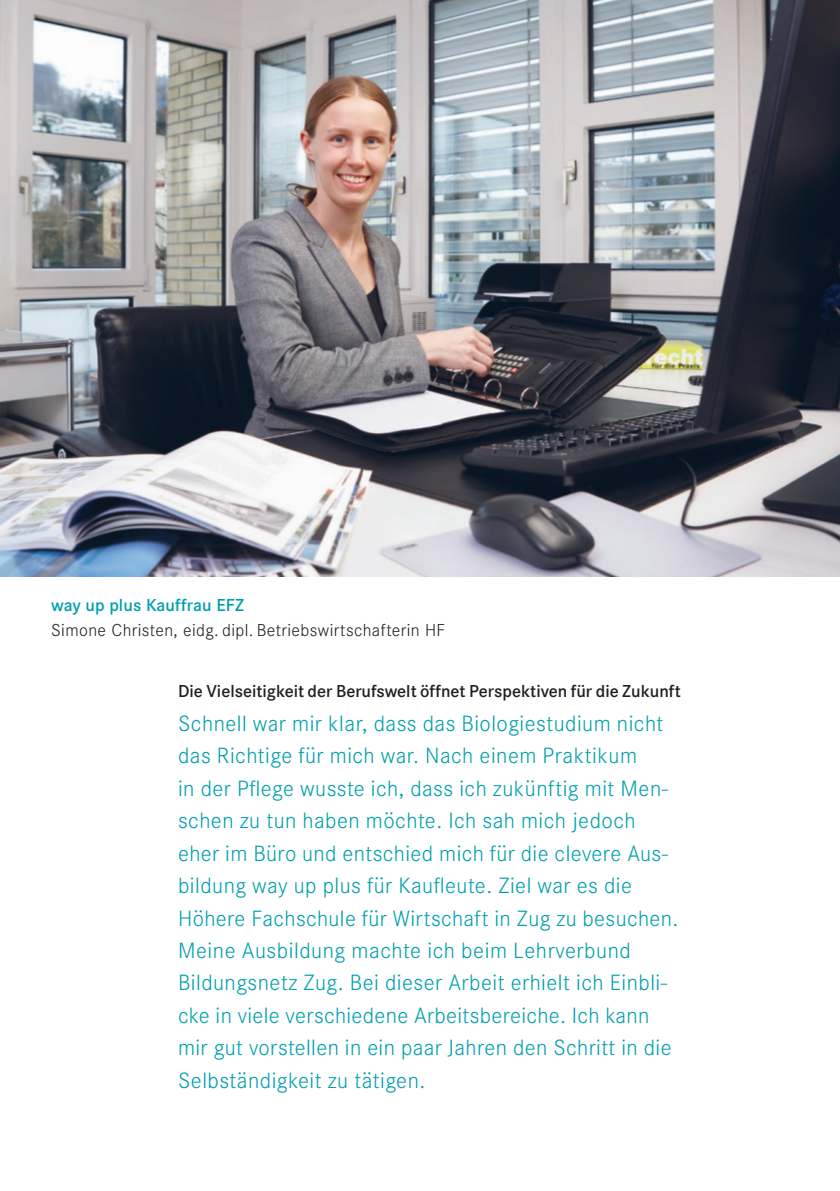
<style>
.page{position:relative;width:840px;height:1191px;background:#fff}
.page>*{position:absolute;margin:0;border:0;box-sizing:border-box;transform-origin:0 0}
.t1{font:300 23px/32.4px "Corporate S";letter-spacing:.02em;color:#009ead}
.t2{font:600 18px "Corporate S";color:#231f20}
.t3{font:300 18px "Corporate S";letter-spacing:.02em;color:#231f20}
.t4{font:600 18px "Corporate S";letter-spacing:.005em;color:#009ead}
</style>
<div class="page">
<img style="left:0;top:0;width:839px;height:576px">
<p class="t4" style="left:51px;top:594px;width:194px">way up plus Kauffrau EFZ</p>
<p class="t3" style="left:51px;top:620px;width:395px">Simone Christen, eidg. dipl. Betriebswirtschafterin HF</p>
<p class="t2" style="left:178px;top:681px;width:504px">Die Vielseitigkeit der Berufswelt öffnet Perspektiven für die Zukunft</p>
<p class="t1" style="left:178px;top:707px;width:501px">Schnell war mir klar, dass das Biologiestudium nicht das Richtige für mich war. Nach einem Praktikum<br>in der Pflege wusste ich, dass ich zukünftig mit Men&shy;schen zu tun haben möchte. Ich sah mich jedoch eher im Büro und entschied mich für die clevere Aus&shy;bildung way up plus für Kaufleute. Ziel war es die Höhere Fachschule für Wirtschaft in Zug zu besuchen.<br>Meine Ausbildung machte ich beim Lehrverbund Bildungsnetz Zug. Bei dieser Arbeit erhielt ich Einbli&shy;cke in viele verschiedene Arbeitsbereiche. Ich kann mir gut vorstellen in ein paar Jahren den Schritt in die Selbständigkeit zu tätigen.</p>
</div>
